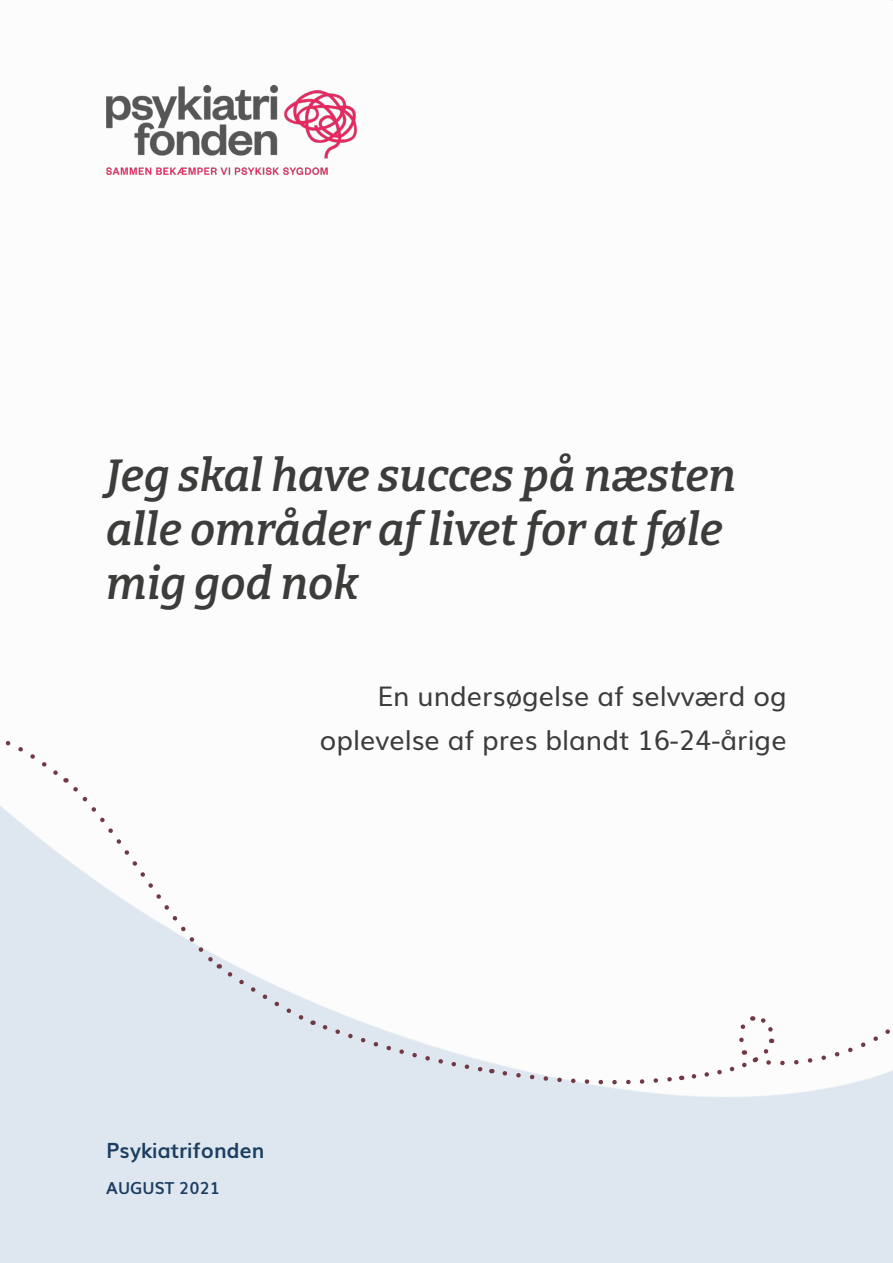
<style>
.page{position:relative;width:893px;height:1263px;background:#fff}
.page>*{position:absolute;margin:0;border:0;box-sizing:border-box;transform-origin:0 0}
.t1{font:italic 600 45px/54px "Bitter";color:#3c3c3b}
.t2{font:27px/44px "Muli";color:#3c3c3b;text-align:right}
.t3{font:700 21px "Muli";color:#1c3e60}
.t4{font:700 16.5px "Muli";color:#1c3e60}
</style>
<div class="page">
<img style="left:0;top:0;width:893px;height:1263px">
<img style="left:106px;top:86px;width:250px;height:89px">
<svg style="left:0;top:726px;width:492px;height:349px"></svg>
<svg style="left:500px;top:1068px;width:182px;height:17px"></svg>
<svg style="left:689px;top:981px;width:204px;height:100px"></svg>
<p class="t1" style="left:106px;top:447px;width:631px">Jeg skal have succes på næsten alle områder af livet for at føle mig god nok</p>
<p class="t2" style="left:320px;top:672px;width:468px">En undersøgelse af selvværd og oplevelse af pres blandt 16-24-årige</p>
<p class="t3" style="left:106px;top:1133px;width:160px">Psykiatrifonden</p>
<p class="t4" style="left:106px;top:1175px;width:115px">AUGUST 2021</p>
</div>
